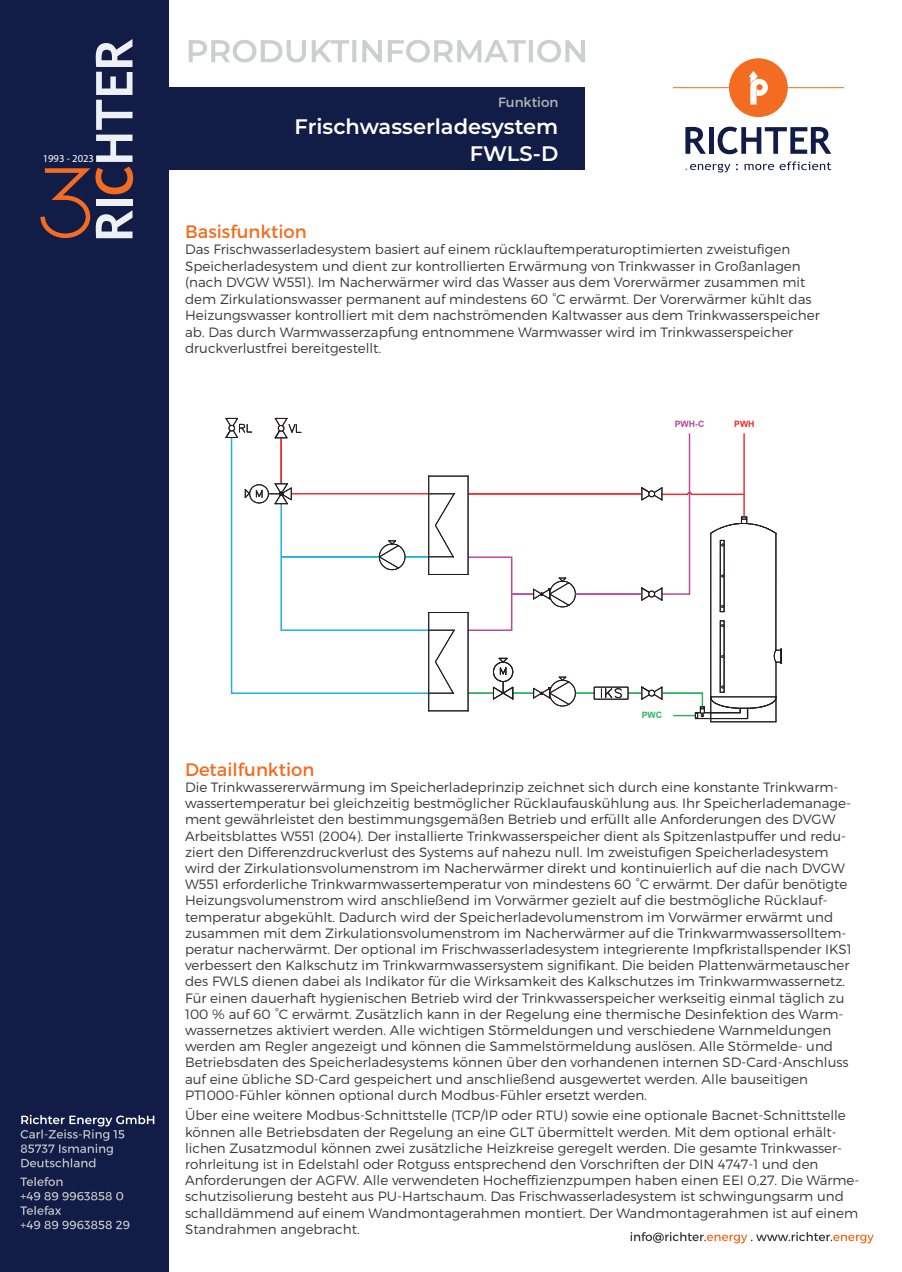
<style>
.page{position:relative;width:902px;height:1272px;background:#fff}
.page>*{position:absolute;margin:0;border:0;box-sizing:border-box;transform-origin:0 0}
.t1{font:600 21px/27px "Montserrat";color:#fff;text-align:right}
.t2{font:18px "Montserrat";color:#f36c21}
.t3{font:300 13.5px/16.2px "Montserrat";color:#383839}
.t4{font:13.5px "Montserrat";color:#b2b6b6}
.t5{font:10.65px "Myriad Pro";color:#fff}
.t6{font:700 8.7px "Arial";color:#bc4499}
.t7{font:700 8.7px "Arial";color:#2bb45f}
.t8{font:700 8.7px "Arial";color:#ee2d2d}
</style>
<div class="page">
<div style="left:4px;top:87px;width:581px;height:83px;background:#111d47"></div>
<hr style="left:672px;top:87px;width:171px;height:1px;background:#f36c21">
<svg style="left:685px;top:127px;width:20px;height:27px"></svg>
<div style="left:709px;top:127px;width:5px;height:27px;background:#111d47"></div>
<svg style="left:717px;top:127px;width:114px;height:27px"></svg>
<svg style="left:685px;top:163px;width:45px;height:9px"></svg>
<svg style="left:744px;top:161px;width:87px;height:9px"></svg>
<div style="left:729px;top:58px;width:58px;height:59px;background:#f36c21;border-radius:50%"></div>
<svg style="left:749px;top:71px;width:18px;height:33px"></svg>
<svg style="left:189px;top:40px;width:396px;height:22px"></svg>
<div style="left:0;top:0;width:168px;height:1271px;background:#111d47"></div>
<svg style="left:40px;top:39px;width:93px;height:200px"></svg>
<svg style="left:630px;top:1232px;width:243px;height:11px"></svg>
<svg style="left:230px;top:438px;width:200px;height:256px"></svg>
<hr style="left:512px;top:692px;width:21px;height:2px;background:#2bb45f">
<svg style="left:532px;top:676px;width:62px;height:30px"></svg>
<hr style="left:468px;top:692px;width:25px;height:2px;background:#2bb45f">
<svg style="left:492px;top:657px;width:21px;height:43px"></svg>
<hr style="left:512px;top:593px;width:21px;height:2px;background:#bc4499">
<svg style="left:532px;top:577px;width:44px;height:30px"></svg>
<hr style="left:575px;top:593px;width:66px;height:2px;background:#bc4499">
<hr style="left:468px;top:493px;width:173px;height:1px;background:#ee2d2d">
<hr style="left:661px;top:692px;width:42px;height:2px;background:#2bb45f">
<svg style="left:628px;top:686px;width:34px;height:14px"></svg>
<hr style="left:710px;top:533px;width:1px;height:163px;background:#231f20">
<hr style="left:775px;top:533px;width:1px;height:117px;background:#231f20">
<svg style="left:640px;top:433px;width:136px;height:179px"></svg>
<svg style="left:673px;top:620px;width:109px;height:101px"></svg>
<hr style="left:710px;top:721px;width:65px;height:1px;background:#231f20">
<hr style="left:428px;top:476px;width:40px;height:1px;background:#231f20">
<hr style="left:467px;top:476px;width:1px;height:98px;background:#231f20">
<hr style="left:428px;top:574px;width:40px;height:1px;background:#231f20">
<hr style="left:428px;top:476px;width:1px;height:98px;background:#231f20">
<hr style="left:280px;top:438px;width:2px;height:45px;background:#ee2d2d">
<svg style="left:274px;top:417px;width:27px;height:22px"></svg>
<svg style="left:225px;top:417px;width:27px;height:21px"></svg>
<hr style="left:428px;top:612px;width:40px;height:1px;background:#231f20">
<hr style="left:467px;top:612px;width:1px;height:98px;background:#231f20">
<svg style="left:466px;top:555px;width:47px;height:76px"></svg>
<hr style="left:428px;top:710px;width:40px;height:1px;background:#231f20">
<hr style="left:428px;top:612px;width:1px;height:98px;background:#231f20">
<div style="left:593px;top:686px;width:35px;height:13px;border:1px solid #231f20"></div>
<svg style="left:601px;top:687px;width:21px;height:11px"></svg>
<svg style="left:244px;top:483px;width:211px;height:211px"></svg>
<svg style="left:21px;top:1220px;width:108px;height:9px"></svg>
<svg style="left:20px;top:1191px;width:103px;height:23px"></svg>
<svg style="left:20px;top:1177px;width:43px;height:8px"></svg>
<svg style="left:21px;top:1114px;width:133px;height:53px"></svg>
<p class="t5" style="left:43px;top:152px;width:53px">1993 - 2023</p>
<p class="t4" style="left:498px;top:94px;width:62px">Funktion</p>
<h1 class="t1" style="left:294px;top:112px;width:265px">Frischwasserladesystem<br>FWLS-D</h1>
<h2 class="t2" style="left:185px;top:220px;width:123px">Basisfunktion</h2>
<p class="t3" style="left:185px;top:241px;width:636px">Das Frischwasserladesystem basiert auf einem rücklauftemperaturoptimierten zweistufigen Speicherladesystem und dient zur kontrollierten Erwärmung von Trinkwasser in Großanlagen (nach DVGW W551). Im Nacherwärmer wird das Wasser aus dem Vorerwärmer zusammen mit dem Zirkulationswasser permanent auf mindestens 60 °C erwärmt. Der Vorerwärmer kühlt das Heizungswasser kontrolliert mit dem nachströmenden Kaltwasser aus dem Trinkwasserspeicher ab. Das durch Warmwasserzapfung entnommene Warmwasser wird im Trinkwasserspeicher druckverlustfrei bereitgestellt.</p>
<p class="t6" style="left:674px;top:418px;width:31px">PWH-C</p>
<p class="t8" style="left:734px;top:418px;width:22px">PWH</p>
<p class="t7" style="left:641px;top:709px;width:22px">PWC</p>
<h2 class="t2" style="left:185px;top:758px;width:131px">Detailfunktion</h2>
<p class="t3" style="left:185px;top:778px;width:668px">Die Trinkwassererwärmung im Speicherladeprinzip zeichnet sich durch eine konstante Trinkwarm&shy;wassertemperatur bei gleichzeitig bestmöglicher Rücklaufauskühlung aus. Ihr Speicherlademanage&shy;ment gewährleistet den bestimmungsgemäßen Betrieb und erfüllt alle Anforderungen des DVGW Arbeitsblattes W551 (2004). Der installierte Trinkwasserspeicher dient als Spitzenlastpuffer und redu&shy;ziert den Differenzdruckverlust des Systems auf nahezu null. Im zweistufigen Speicherladesystem wird der Zirkulationsvolumenstrom im Nacherwärmer direkt und kontinuierlich auf die nach DVGW W551 erforderliche Trinkwarmwassertemperatur von mindestens 60 °C erwärmt. Der dafür benötigte Heizungsvolumenstrom wird anschließend im Vorwärmer gezielt auf die bestmögliche Rücklauf&shy;temperatur abgekühlt. Dadurch wird der Speicherladevolumenstrom im Vorwärmer erwärmt und zusammen mit dem Zirkulationsvolumenstrom im Nacherwärmer auf die Trinkwarmwassersolltem&shy;peratur nacherwärmt. Der optional im Frischwasserladesystem integrierente Impfkristallspender IKS1 verbessert den Kalkschutz im Trinkwarmwassersystem signifikant. Die beiden Plattenwärmetauscher des FWLS dienen dabei als Indikator für die Wirksamkeit des Kalkschutzes im Trinkwarmwassernetz.<br>Für einen dauerhaft hygienischen Betrieb wird der Trinkwasserspeicher werkseitig einmal täglich zu 100 % auf 60 °C erwärmt. Zusätzlich kann in der Regelung eine thermische Desinfektion des Warm&shy;wassernetzes aktiviert werden. Alle wichtigen Störmeldungen und verschiedene Warnmeldungen werden am Regler angezeigt und können die Sammelstörmeldung auslösen. Alle Störmelde- und Betriebsdaten des Speicherladesystems können über den vorhandenen internen SD-Card-Anschluss auf eine übliche SD-Card gespeichert und anschließend ausgewertet werden. Alle bauseitigen PT1000-Fühler können optional durch Modbus-Fühler ersetzt werden.</p>
<p class="t3" style="left:185px;top:1107px;width:675px">Über eine weitere Modbus-Schnittstelle (TCP/IP oder RTU) sowie eine optionale Bacnet-Schnittstelle können alle Betriebsdaten der Regelung an eine GLT übermittelt werden. Mit dem optional erhält&shy;lichen Zusatzmodul können zwei zusätzliche Heizkreise geregelt werden. Die gesamte Trinkwasser&shy;rohrleitung ist in Edelstahl oder Rotguss entsprechend den Vorschriften der DIN 4747-1 und den Anforderungen der AGFW. Alle verwendeten Hocheffizienzpumpen haben einen EEI 0,27. Die Wärme&shy;schutzisolierung besteht aus PU-Hartschaum. Das Frischwasserladesystem ist schwingungsarm und schalldämmend auf einem Wandmontagerahmen montiert. Der Wandmontagerahmen ist auf einem Standrahmen angebracht.</p>
</div>
